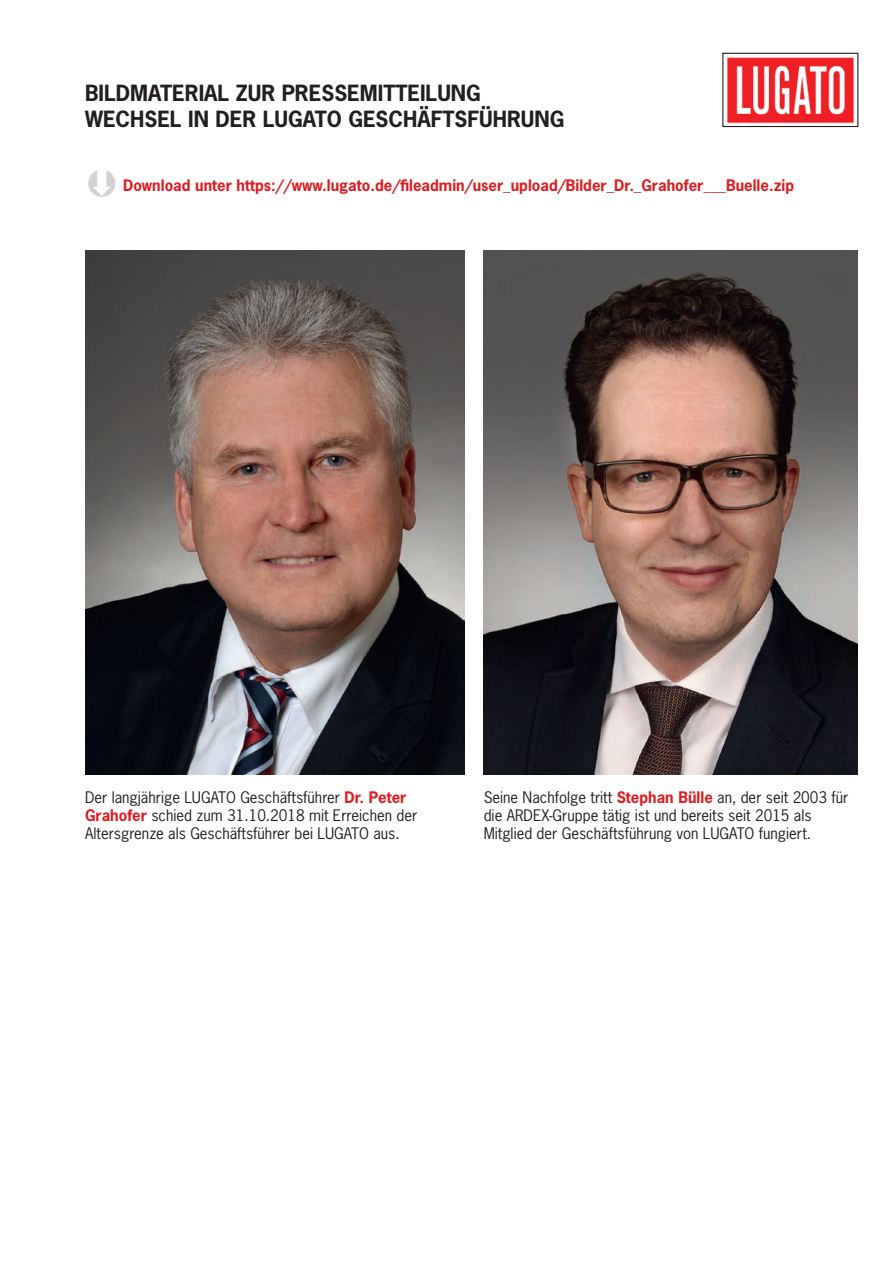
<style>
.page{position:relative;width:893px;height:1263px;background:#fff}
.page>*{position:absolute;margin:0;border:0;box-sizing:border-box;transform-origin:0 0}
.t1{font:700 21px/25.2px "News Gothic Std";color:#231f20}
.t2{font:15px/18px "News Gothic Std";color:#231f20}
.t3{font:700 15px "News Gothic Std";color:#db1e22}
.s1{font-weight:700;color:#db1e22}
</style>
<div class="page">
<img style="left:85px;top:251px;width:379px;height:524px">
<img style="left:484px;top:251px;width:374px;height:524px">
<img style="left:727px;top:57px;width:127px;height:67px">
<div style="left:722px;top:53px;width:136px;height:74px;border:1px solid #231f20"></div>
<h1 class="t1" style="left:85px;top:80px;width:481px">BILDMATERIAL ZUR PRESSEMITTEILUNG<br>WECHSEL IN DER LUGATO GESCHÄFTSFÜHRUNG</h1>
<p class="t3" style="left:123px;top:175px;width:672px">Download unter https://www.lugato.de/fileadmin/user_upload/Bilder_Dr._Grahofer___Buelle.zip</p>
<p class="t2" style="left:85px;top:788px;width:334px">Der langjährige LUGATO Geschäftsführer <span class="s1">Dr. Peter<br>Grahofer</span> schied zum 31.10.2018 mit Erreichen der<br>Altersgrenze als Geschäftsführer bei LUGATO aus.</p>
<p class="t2" style="left:484px;top:788px;width:366px">Seine Nachfolge tritt <span class="s1">Stephan Bülle</span> an, der seit 2003 für die ARDEX-Gruppe tätig ist und bereits seit 2015 als<br>Mitglied der Geschäftsführung von LUGATO fungiert.</p>
</div>
